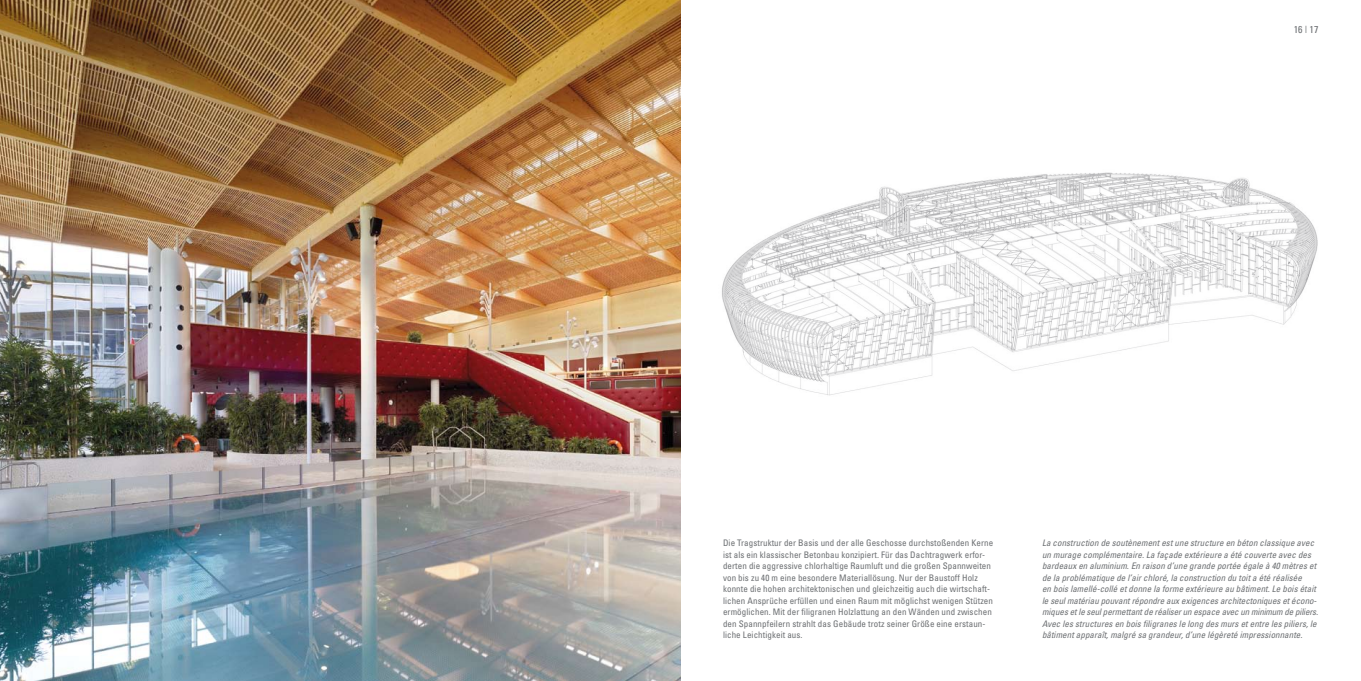
<style>
.page{position:relative;width:1361px;height:681px;background:#fff}
.page>*{position:absolute;margin:0;border:0;box-sizing:border-box;transform-origin:0 0}
.t1{font:condensed 10px "Univers";color:#6c6f72}
.t2{font:italic condensed 9px/11.5px "Univers";letter-spacing:.005em;color:#6c6f72}
.t3{font:condensed 9px/11.5px "Univers";letter-spacing:.01em;color:#6c6f72}
</style>
<div class="page">
<img style="left:0;top:0;width:680px;height:680px">
<img style="left:722px;top:172px;width:596px;height:224px">
<p class="t1" style="left:1293px;top:23px;width:26px">16 | 17</p>
<p class="t3" style="left:723px;top:537px;width:272px">Die Tragstruktur der Basis und der alle Geschosse durchstoßenden Kerne ist als ein klassischer Betonbau konzipiert. Für das Dachtragwerk erfor&shy;derten die aggressive chlorhaltige Raumluft und die großen Spannweiten von bis zu 40 m eine besondere Materiallösung. N ur der Baustoff Holz konnte die hohen architektonischen und gleichzeitig auch die wirtschaft&shy;lichen Ansprüche erfüllen und einen Raum mit möglichst wenigen Stützen ermöglichen. Mit der filigranen Holzlattung an den Wänden und zwischen den Spannpfeilern strahlt das Gebäude trotz seiner Größe eine erstaun&shy;liche Leichtigkeit aus.</p>
<p class="t2" style="left:1042px;top:537px;width:278px">La construction de soutènement est une structure en béton classique avec un murage complémentaire. La façade extérieure a été couverte avec des bardeaux en aluminium. En raison d’une grande portée égale à 40 mètres et de la problématique de l’air chloré, la construction du toit a été réalisée<br>en bois lamellé-collé et donne la forme extérieure au bâtiment. Le bois était le seul matériau pouvant répondre aux exigences architectoniques et écono&shy;miques et le seul permettant de réaliser un espace avec un minimum de piliers.<br>Avec les structures en bois filigranes le long des murs et entre les piliers, le bâtiment apparaît, malgré sa grandeur, d’une légèreté impressionnante.</p>
</div>
